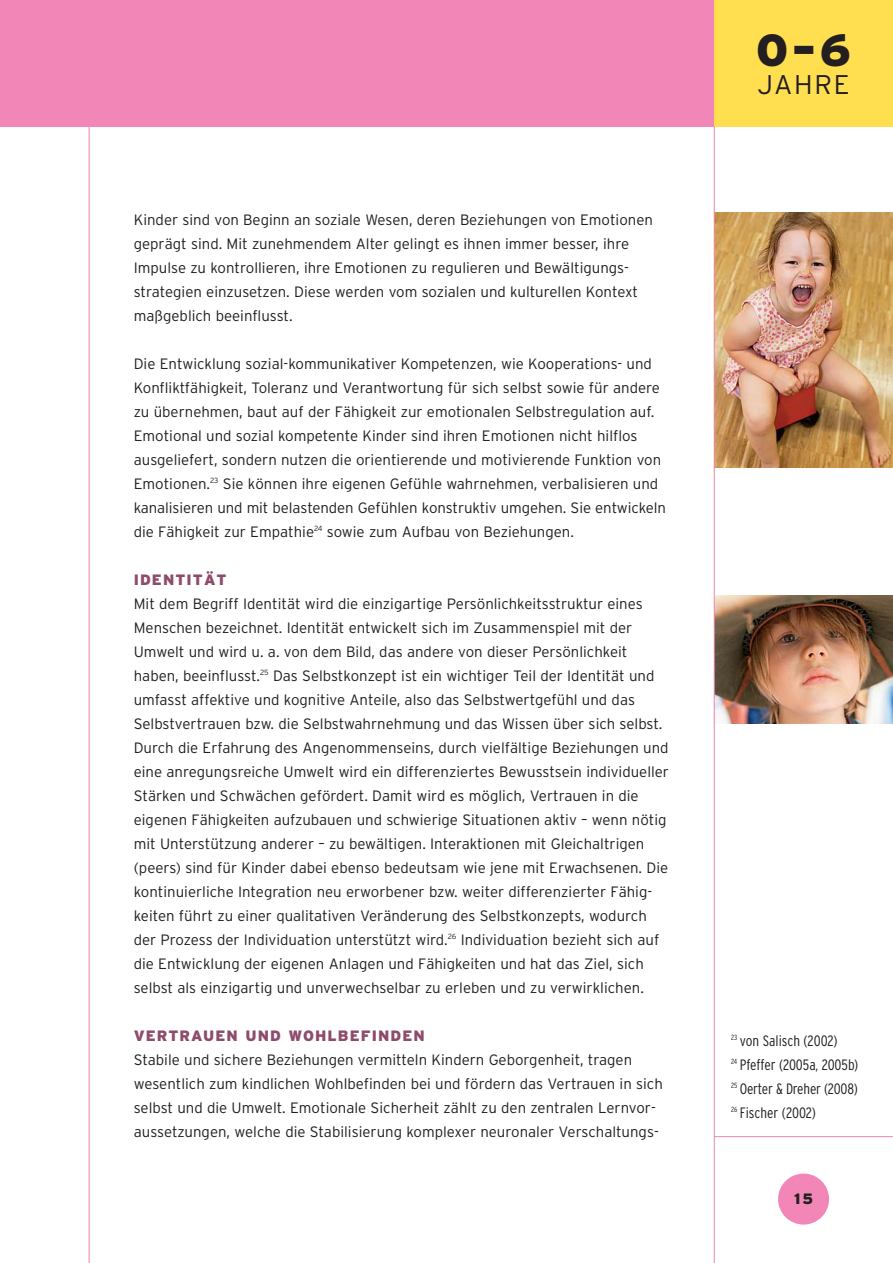
<style>
.page{position:relative;width:893px;height:1263px;background:#fff}
.page>*{position:absolute;margin:0;border:0;box-sizing:border-box;transform-origin:0 0}
.t1{font:900 45px "Interstate";color:#231f20}
.t2{font:300 27px "Interstate";letter-spacing:.065em;color:#231f20}
.t3{font:300 15px/24px "Interstate";color:#231f20}
.t4{font:300 condensed 15px/24px "Interstate";letter-spacing:-.005em;color:#231f20}
.t5{font:900 15px "Interstate";letter-spacing:.07em;color:#8e4c6c}
.t6{font:900 15px "Interstate";color:#231f20}
</style>
<div class="page">
<img style="left:715px;top:596px;width:178px;height:127px">
<img style="left:715px;top:213px;width:178px;height:255px">
<div style="left:0;top:0;width:893px;height:126px;background:#f287b7"></div>
<div style="left:714px;top:0;width:179px;height:126px;background:#ffde4f"></div>
<hr style="left:89px;top:126px;width:1px;height:1137px;background:#f287b7">
<hr style="left:714px;top:1136px;width:179px;height:1px;background:#f287b7">
<div style="left:778px;top:1174px;width:51px;height:51px;background:#f287b7;border-radius:50%"></div>
<hr style="left:714px;top:126px;width:1px;height:1137px;background:#f287b7">
<p class="t3" style="left:134px;top:209px;width:521px">Kinder sind von Beginn an soziale Wesen, deren Beziehungen von Emotionen geprägt sind. Mit zunehmendem Alter gelingt es ihnen immer besser, ihre Impulse zu kontrollieren, ihre Emotionen zu regulieren und Bewältigungs&shy;strategien einzusetzen. Diese werden vom sozialen und kulturellen Kontext maßgeblich beeinflusst.</p>
<p class="t3" style="left:134px;top:353px;width:534px">Die Entwicklung sozial-kommunikativer Kompetenzen, wie Kooperations- und Konfliktfähigkeit, Toleranz und Verantwortung für sich selbst sowie für andere zu übernehmen, baut auf der Fähigkeit zur emotionalen Selbstregulation auf.<br>Emotional und sozial kompetente Kinder sind ihren Emotionen nicht hilflos ausgeliefert, sondern nutzen die orientierende und motivierende Funktion von Emotionen.<sup>23</sup> Sie können ihre eigenen Gefühle wahrnehmen, verbalisieren und kanalisieren und mit belastenden Gefühlen konstruktiv umgehen. Sie entwickeln die Fähigkeit zur Empathie<sup>24</sup> sowie zum Aufbau von Beziehungen.</p>
<p class="t5" style="left:134px;top:574px;width:94px">IDENTITÄT</p>
<p class="t3" style="left:134px;top:593px;width:537px">Mit dem Begriff Identität wird die einzigartige Persönlichkeitsstruktur eines Menschen bezeichnet. Identität entwickelt sich im Zusammenspiel mit der Umwelt und wird u. a. von dem Bild, das andere von dieser Persönlichkeit haben, beeinflusst.<sup>25</sup> Das Selbstkonzept ist ein wichtiger Teil der Identität und umfasst affektive und kognitive Anteile, also das Selbstwertgefühl und das Selbstvertrauen bzw. die Selbstwahrnehmung und das Wissen über sich selbst.<br>Durch die Erfahrung des Angenommenseins, durch vielfältige Beziehungen und eine anregungsreiche Umwelt wird ein differenziertes Bewusstsein individueller Stärken und Schwächen gefördert. Damit wird es möglich, Vertrauen in die eigenen Fähigkeiten aufzubauen und schwierige Situationen aktiv – wenn nötig mit Unterstützung anderer – zu bewältigen. Interaktionen mit Gleichaltrigen (peers) sind für Kinder dabei ebenso bedeutsam wie jene mit Erwachsenen. Die kontinuierliche Integration neu erworbener bzw. weiter differenzierter Fähig&shy;keiten führt zu einer qualitativen Veränderung des Selbstkonzepts, wodurch der Prozess der Individuation unterstützt wird.<sup>26</sup> Individuation bezieht sich auf die Entwicklung der eigenen Anlagen und Fähigkeiten und hat das Ziel, sich selbst als einzigartig und unverwechselbar zu erleben und zu verwirklichen.</p>
<p class="t5" style="left:134px;top:1030px;width:293px">VERTRAUEN UND WOHLBEFINDEN</p>
<p class="t3" style="left:134px;top:1049px;width:531px">Stabile und sichere Beziehungen vermitteln Kindern Geborgenheit, tragen wesentlich zum kindlichen Wohlbefinden bei und fördern das Vertrauen in sich selbst und die Umwelt. Emotionale Sicherheit zählt zu den zentralen Lernvor&shy;aussetzungen, welche die Stabilisierung komplexer neuronaler Verschaltungs-</p>
<h1 class="t1" style="left:756px;top:33px;width:96px">0–6</h1>
<h2 class="t2" style="left:757px;top:75px;width:94px">JAHRE</h2>
<p class="t4" style="left:731px;top:1030px;width:129px"><sup>23</sup> von Salisch (2002)<br><sup>24</sup> Pfeffer (2005a, 2005b)<br><sup>25</sup> Oerter &amp; Dreher (2008)<br><sup>26</sup> Fischer (2002)</p>
<p class="t6" style="left:794px;top:1193px;width:21px">15</p>
</div>
